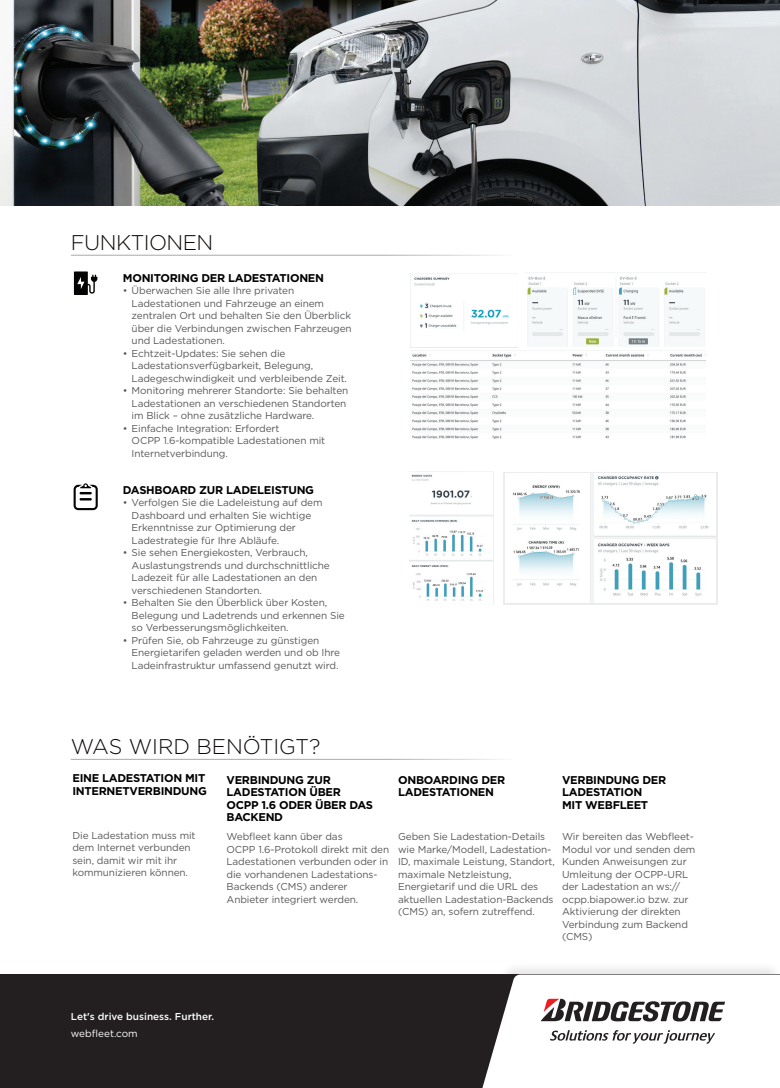
<style>
.page{position:relative;width:780px;height:1088px;background:#fff}
.page>*{position:absolute;margin:0;border:0;box-sizing:border-box;transform-origin:0 0}
.t1{font:300 21.25px "Gotham";color:#0c0806}
.t2{font:300 21.25px "Gotham";letter-spacing:-.025em;color:#0c0806}
.t3{font:700 11.25px/12.5px "Gotham";letter-spacing:-.025em;color:#000}
.t4{font:10px/12.5px "Gotham";letter-spacing:-.01em;color:#57585a}
.t5{font:500 10px "Gotham";color:#fff}
.t6{font:10px "Gotham";color:#fff}
</style>
<div class="page">
<div style="left:0;top:974px;width:780px;height:114px;background:#231f20"></div>
<div style="left:468px;top:961px;width:312px;height:127px;background:#231f20;opacity:.12"></div>
<svg style="left:482px;top:974px;width:298px;height:114px;background:#ededed"></svg>
<svg style="left:540px;top:998px;width:185px;height:23px"></svg>
<svg style="left:550px;top:1030px;width:165px;height:13px;background:#c2c1c1"></svg>
<img style="left:0;top:0;width:780px;height:206px">
<svg style="left:74px;top:271px;width:23px;height:24px"></svg>
<svg style="left:74px;top:483px;width:24px;height:27px"></svg>
<svg style="left:503px;top:472px;width:214px;height:132px"></svg>
<img style="left:410px;top:274px;width:108px;height:74px">
<img style="left:525px;top:272px;width:181px;height:75px">
<img style="left:410px;top:350px;width:295px;height:89px">
<img style="left:409px;top:474px;width:84px;height:127px">
<img style="left:505px;top:474px;width:211px;height:129px">
<h1 class="t2" style="left:71px;top:229px;width:144px">FUNKTIONEN</h1>
<p class="t3" style="left:123px;top:272px;width:203px">MONITORING DER LADESTATIONEN</p>
<p class="t4" style="left:132px;top:284px;width:221px;text-indent:-9px">• Überwachen Sie alle Ihre privaten Ladestationen und Fahrzeuge an einem zentralen Ort und behalten Sie den Überblick über die Verbindungen zwischen Fahrzeugen und Ladestationen.</p>
<p class="t4" style="left:132px;top:347px;width:217px;text-indent:-9px">• Echtzeit-Updates: Sie sehen die<br>Ladestationsverfügbarkeit, Belegung,<br>Ladegeschwindigkeit und verbleibende Zeit.</p>
<p class="t4" style="left:132px;top:384px;width:218px;text-indent:-9px">• Monitoring mehrerer Standorte: Sie behalten<br>Ladestationen an verschiedenen Standorten im Blick – ohne zusätzliche Hardware.</p>
<p class="t4" style="left:132px;top:422px;width:195px;text-indent:-9px">• Einfache Integration: Erfordert<br>OCPP 1.6-kompatible Ladestationen mit<br>Internetverbindung.</p>
<p class="t3" style="left:123px;top:483px;width:193px">DASHBOARD ZUR LADELEISTUNG</p>
<p class="t4" style="left:132px;top:496px;width:192px;text-indent:-9px">• Verfolgen Sie die Ladeleistung auf dem Dashboard und erhalten Sie wichtige Erkenntnisse zur Optimierung der Ladestrategie für Ihre Abläufe.</p>
<p class="t4" style="left:132px;top:546px;width:200px;text-indent:-9px">• Sie sehen Energiekosten, Verbrauch, Auslastungstrends und durchschnittliche Ladezeit für alle Ladestationen an den verschiedenen Standorten.</p>
<p class="t4" style="left:132px;top:596px;width:215px;text-indent:-9px">• Behalten Sie den Überblick über Kosten,<br>Belegung und Ladetrends und erkennen Sie so Verbesserungsmöglichkeiten.</p>
<p class="t4" style="left:132px;top:634px;width:210px;text-indent:-9px">• Prüfen Sie, ob Fahrzeuge zu günstigen<br>Energietarifen geladen werden und ob Ihre<br>Ladeinfrastruktur umfassend genutzt wird.</p>
<h1 class="t1" style="left:71px;top:733px;width:251px">WAS WIRD BENÖTIGT?</h1>
<p class="t3" style="left:72px;top:772px;width:136px">EINE LADESTATION MIT<br>INTERNETVERBINDUNG</p>
<p class="t3" style="left:226px;top:773px;width:148px">VERBINDUNG ZUR<br>LADESTATION ÜBER<br>OCPP 1.6 ODER ÜBER DAS<br>BACKEND</p>
<p class="t3" style="left:398px;top:773px;width:109px">ONBOARDING DER<br>LADESTATIONEN</p>
<p class="t3" style="left:562px;top:773px;width:106px">VERBINDUNG DER<br>LADESTATION<br>MIT WEBFLEET</p>
<p class="t4" style="left:72px;top:829px;width:125px">Die Ladestation muss mit dem Internet verbunden sein, damit wir mit ihr kommunizieren können.</p>
<p class="t4" style="left:226px;top:830px;width:164px">Webfleet kann über das<br>OCPP 1.6-Protokoll direkt mit den<br>Ladestationen verbunden oder in die vorhandenen Ladestations-<br>Backends (CMS) anderer<br>Anbieter integriert werden.</p>
<p class="t4" style="left:398px;top:830px;width:158px">Geben Sie Ladestation-Details wie Marke/Modell, Ladestation-<br>ID, maximale Leistung, Standort, maximale Netzleistung,<br>Energietarif und die URL des aktuellen Ladestation-Backends (CMS) an, sofern zutreffend.</p>
<p class="t4" style="left:562px;top:830px;width:135px">Wir bereiten das Webfleet-<br>Modul vor und senden dem<br>Kunden Anweisungen zur<br>Umleitung der OCPP-URL der Ladestation an ws:// ocpp.biapower.io bzw. zur<br>Aktivierung der direkten<br>Verbindung zum Backend (CMS)</p>
<p class="t5" style="left:71px;top:1010px;width:145px">Let's drive business. Further.</p>
<p class="t6" style="left:71px;top:1027px;width:68px">webfleet.com</p>
</div>
